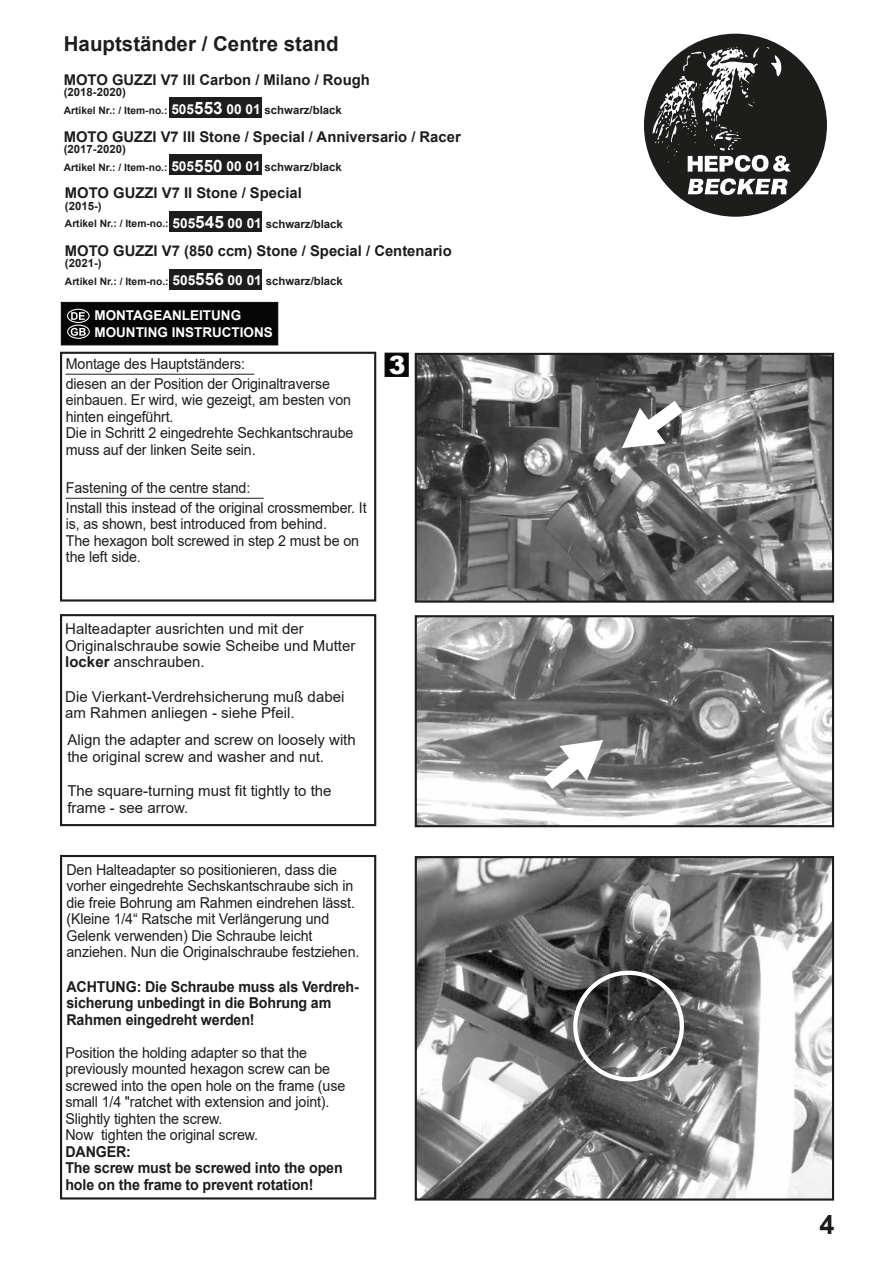
<style>
.page{position:relative;width:893px;height:1263px;background:#fff}
.page>*{position:absolute;margin:0;border:0;box-sizing:border-box;transform-origin:0 0}
.t1{font:700 27px "Arial";color:#1d1d1b}
.t2{font:900 25.2px "Arial";color:#fff}
.t3{font:700 20.55px "Arial";color:#1d1d1b}
.t4{font:15px/16.5px "Arial";letter-spacing:-.01em;color:#1d1d1b;scale:.95 1}
.t5{font:15px/16.5px "Arial";letter-spacing:-.01em;color:#1d1d1b}
.t6{font:700 15px/16.5px "Arial";letter-spacing:-.01em;color:#1d1d1b;scale:.95 1}
.t7{font:700 14.85px "Arial";color:#1d1d1b}
.t8{font:700 13.5px/16.2px "Arial";color:#fff}
.t9{font:700 11.4px "Arial";color:#1d1d1b}
.t10{font:700 10.2px "Arial";color:#1d1d1b}
.s1{font-size:13.65px;color:#fff}
.s2{font-size:17.1px;color:#fff}
.s3{font-size:11.4px}
.s4{font-weight:700}
</style>
<div class="page">
<img style="left:418px;top:356px;width:413px;height:244px">
<div style="left:415px;top:353px;width:419px;height:250px;border:2px solid #1d1d1b"></div>
<div style="left:385px;top:353px;width:24px;height:24px;background:#070606;border:1px solid #070606"></div>
<div style="left:60px;top:352px;width:316px;height:249px;border:2px solid #1d1d1b"></div>
<hr style="left:65px;top:374px;width:189px;height:1px;background:#1d1d1b">
<img style="left:418px;top:859px;width:413px;height:338px">
<div style="left:415px;top:856px;width:419px;height:344px;border:2px solid #1d1d1b"></div>
<div style="left:60px;top:855px;width:316px;height:344px;border:2px solid #1d1d1b"></div>
<img style="left:418px;top:618px;width:413px;height:206px">
<div style="left:415px;top:615px;width:419px;height:212px;border:2px solid #1d1d1b"></div>
<div style="left:60px;top:614px;width:316px;height:212px;border:2px solid #1d1d1b"></div>
<hr style="left:66px;top:498px;width:198px;height:1px;background:#1d1d1b">
<div style="left:644px;top:34px;width:183px;height:183px;background:#1d1d1b;border-radius:50%"></div>
<svg style="left:688px;top:178px;width:100px;height:17px"></svg>
<svg style="left:652px;top:47px;width:139px;height:125px"></svg>
<div style="left:169px;top:212px;width:93px;height:20px;background:#1d1d1b"></div>
<div style="left:169px;top:269px;width:93px;height:20px;background:#1d1d1b"></div>
<div style="left:169px;top:155px;width:93px;height:20px;background:#1d1d1b"></div>
<div style="left:169px;top:98px;width:93px;height:20px;background:#1d1d1b"></div>
<svg style="left:622px;top:401px;width:61px;height:47px"></svg>
<svg style="left:544px;top:740px;width:59px;height:49px"></svg>
<div style="left:573px;top:971px;width:111px;height:110px;border:4px solid #fff;border-radius:50%"></div>
<div style="left:61px;top:302px;width:217px;height:43px;background:#070606"></div>
<svg style="left:71px;top:312px;width:14px;height:8px"></svg>
<div style="left:67px;top:309px;width:23px;height:14px;border:1px solid #fff;border-radius:50%"></div>
<svg style="left:71px;top:328px;width:15px;height:8px"></svg>
<div style="left:67px;top:325px;width:23px;height:14px;border:1px solid #fff;border-radius:50%"></div>
<h3 class="t3" style="left:64px;top:29px;width:276px">Hauptständer / Centre stand</h3>
<p class="t7" style="left:64px;top:69px;width:308px">MOTO GUZZI V7 III Carbon / Milano / Rough</p>
<p class="t9" style="left:64px;top:84px;width:64px">(2018-2020)</p>
<p class="t10" style="left:64px;top:103px;width:280px">Artikel Nr.: / Item-no.: <span class="s1">505</span><span class="s2">553</span> <span class="s1">00 01</span> <span class="s3">schwarz/black</span></p>
<p class="t7" style="left:64px;top:127px;width:398px">MOTO GUZZI V7 III Stone / Special / Anniversario / Racer</p>
<p class="t9" style="left:64px;top:141px;width:64px">(2017-2020)</p>
<p class="t10" style="left:64px;top:160px;width:280px">Artikel Nr.: / Item-no.: <span class="s1">505</span><span class="s2">550</span> <span class="s1">00 01</span> <span class="s3">schwarz/black</span></p>
<p class="t7" style="left:65px;top:183px;width:238px">MOTO GUZZI V7 II Stone / Special</p>
<p class="t9" style="left:65px;top:198px;width:38px">(2015-)</p>
<p class="t10" style="left:65px;top:217px;width:280px">Artikel Nr.: / Item-no.: <span class="s1">505</span><span class="s2">545</span> <span class="s1">00 01</span> <span class="s3">schwarz/black</span></p>
<p class="t7" style="left:65px;top:240px;width:388px">MOTO GUZZI V7 (850 ccm) Stone / Special / Centenario</p>
<p class="t9" style="left:65px;top:255px;width:38px">(2021-)</p>
<p class="t10" style="left:65px;top:274px;width:280px">Artikel Nr.: / Item-no.: <span class="s1">505</span><span class="s2">556</span> <span class="s1">00 01</span> <span class="s3">schwarz/black</span></p>
<p class="t8" style="left:94px;top:308px;width:180px">MONTAGEANLEITUNG<br>MOUNTING INSTRUCTIONS</p>
<p class="t4" style="left:66px;top:355px;width:190px">Montage des Hauptständers:</p>
<h2 class="t2" style="left:389px;top:346px;width:18px">3</h2>
<p class="t4" style="left:66px;top:375px;width:304px">diesen an der Position der Originaltraverse einbauen. Er wird, wie gezeigt, am besten von hinten eingeführt.<br>Die in Schritt 2 eingedrehte Sechkantschraube muss auf der linken Seite sein.</p>
<p class="t4" style="left:66px;top:478px;width:318px;line-height:19.5px">Fastening of the centre stand:<br>Install this instead of the original crossmember. It</p>
<p class="t4" style="left:66px;top:515px;width:310px">is, as shown, best introduced from behind.<br>The hexagon bolt screwed in step 2 must be on the left side.</p>
<p class="t5" style="left:65px;top:620px;width:292px">Halteadapter ausrichten und mit der<br>Originalschraube sowie Scheibe und Mutter <span class="s4">locker</span> anschrauben.</p>
<p class="t5" style="left:65px;top:688px;width:281px">Die Vierkant-Verdrehsicherung muß dabei am Rahmen anliegen - siehe Pfeil.</p>
<p class="t5" style="left:67px;top:732px;width:290px">Align the adapter and screw on loosely with the original screw and washer and nut.</p>
<p class="t5" style="left:67px;top:783px;width:266px">The square-turning must fit tightly to the frame - see arrow.</p>
<p class="t4" style="left:67px;top:861px;width:310px">Den Halteadapter so positionieren, dass die vorher eingedrehte Sechskantschraube sich in die freie Bohrung am Rahmen eindrehen lässt. (Kleine 1/4“ Ratsche mit Verlängerung und Gelenk verwenden) Die Schraube leicht anziehen. Nun die Originalschraube festziehen.</p>
<p class="t6" style="left:67px;top:978px;width:309px">ACHTUNG: Die Schraube muss als Verdreh&shy;sicherung unbedingt in die Bohrung am<br>Rahmen eingedreht werden!</p>
<p class="t4" style="left:65px;top:1044px;width:296px">Position the holding adapter so that the previously mounted hexagon screw can be screwed into the open hole on the frame (use small 1/4 "ratchet with extension and joint).<br>Slightly tighten the screw.<br>Now tighten the original screw.</p>
<p class="t6" style="left:65px;top:1143px;width:293px">DANGER:<br>The screw must be screwed into the open hole on the frame to prevent rotation!</p>
<h1 class="t1" style="left:819px;top:1205px;width:17px">4</h1>
</div>
